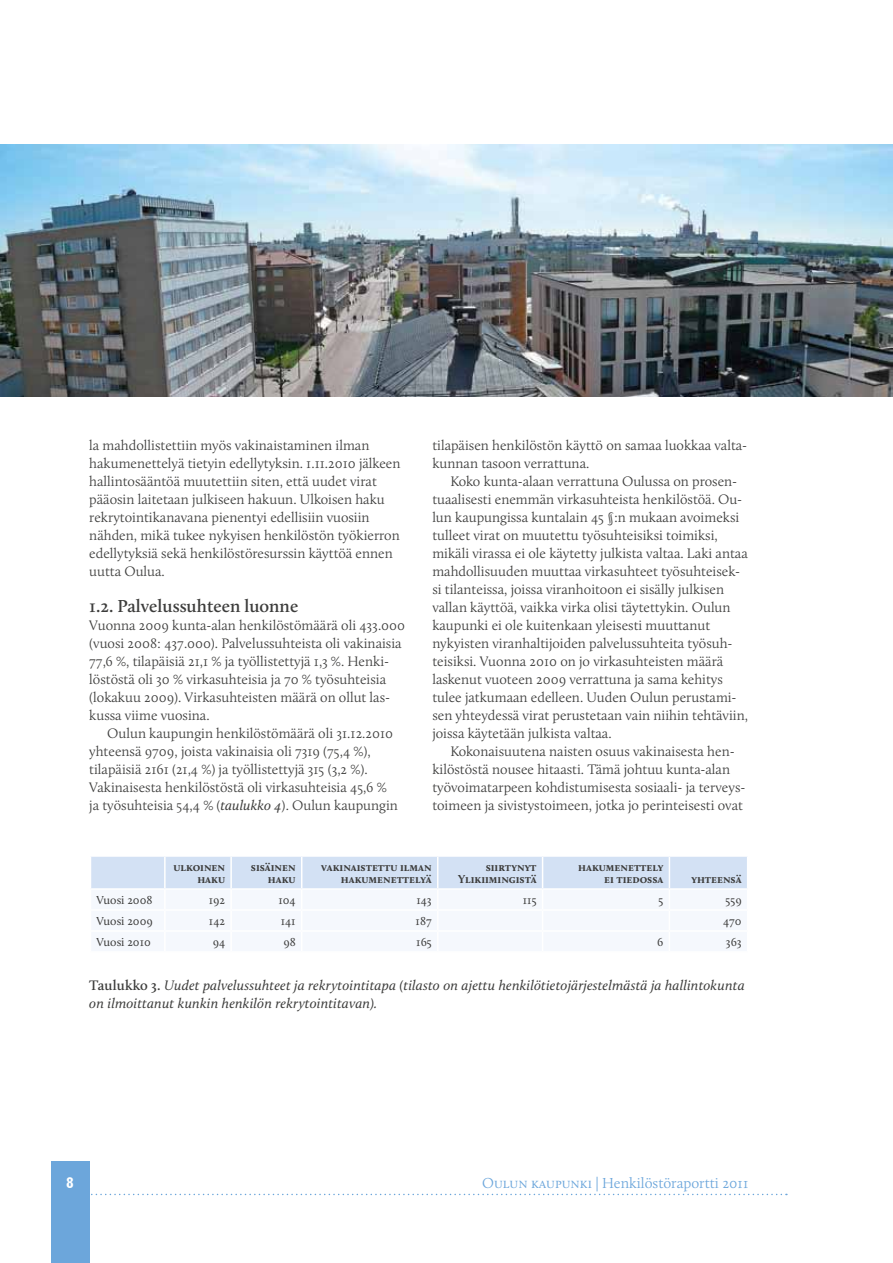
<style>
.page{position:relative;width:893px;height:1263px;background:#fff}
.page>*{position:absolute;margin:0;border:0;box-sizing:border-box;transform-origin:0 0}
.t1{font:600 18px "Calluna";color:#3c3c3b}
.t2{font:300 15px "Calluna";color:#6ca6db}
.t3{font:15px "Gothic 720 BT Bold B";color:#fff}
.t4{font:300 14.25px/18px "Calluna";color:#3c3c3b}
.t5{font:italic 14.25px/18px "Calluna";letter-spacing:.01em;color:#3c3c3b}
.t6{font:700 12px/12px "Calluna";color:#3c3c3b;text-align:right}
.t7{font:12px "Calluna";color:#3c3c3b}
.s1{font-weight:400;font-style:italic}
.s2{font-weight:600;font-style:normal}
</style>
<div class="page">
<div style="left:51px;top:1161px;width:38px;height:102px;background:#6ca6db"></div>
<svg style="left:89px;top:1194px;width:698px;height:1px"></svg>
<svg style="left:91px;top:856px;width:656px;height:33px;background:#d5e2f4"></svg>
<img style="left:0;top:145px;width:893px;height:251px">
<p class="t4" style="left:89px;top:436px;width:313px">la mahdollistettiin myös vakinaistaminen ilman hakumenettelyä tietyin edellytyksin. 1.11.2010 jälkeen hallintosääntöä muutettiin siten, että uudet virat pääosin laitetaan julkiseen hakuun. Ulkoisen haku rekrytointikanavana pienentyi edellisiin vuosiin nähden, mikä tukee nykyisen henkilöstön työkierron edellytyksiä sekä henkilöstöresurssin käyttöä ennen uutta Oulua.</p>
<p class="t4" style="left:432px;top:436px;width:316px">tilapäisen henkilöstön käyttö on samaa luokkaa valta&shy;kunnan tasoon verrattuna.</p>
<p class="t4" style="left:432px;top:472px;width:317px;text-indent:18px">Koko kunta-alaan verrattuna Oulussa on prosen&shy;tuaalisesti enemmän virkasuhteista henkilöstöä. Ou&shy;lun kaupungissa kuntalain 45 §:n mukaan avoimeksi tulleet virat on muutettu työsuhteisiksi toimiksi, mikäli virassa ei ole käytetty julkista valtaa. Laki antaa mahdollisuuden muuttaa virkasuhteet työsuhteisek&shy;si tilanteissa, joissa viranhoitoon ei sisälly julkisen vallan käyttöä, vaikka virka olisi täytettykin. Oulun kaupunki ei ole kuitenkaan yleisesti muuttanut nykyisten viranhaltijoiden palvelussuhteita työsuh&shy;teisiksi. Vuonna 2010 on jo virkasuhteisten määrä laskenut vuoteen 2009 verrattuna ja sama kehitys tulee jatkumaan edelleen. Uuden Oulun perustami&shy;sen yhteydessä virat perustetaan vain niihin tehtäviin, joissa käytetään julkista valtaa.</p>
<p class="t4" style="left:432px;top:742px;width:315px;text-indent:18px">Kokonaisuutena naisten osuus vakinaisesta hen&shy;kilöstöstä nousee hitaasti. Tämä johtuu kunta-alan työvoimatarpeen kohdistumisesta sosiaali- ja terveys&shy;toimeen ja sivistystoimeen, jotka jo perinteisesti ovat</p>
<p class="t1" style="left:89px;top:595px;width:211px">1.2. Palvelussuhteen luonne</p>
<p class="t4" style="left:89px;top:616px;width:317px">Vuonna 2009 kunta-alan henkilöstömäärä oli 433.000 (vuosi 2008: 437.000). Palvelussuhteista oli vakinaisia 77,6 %, tilapäisiä 21,1 % ja työllistettyjä 1,3 %. Henki&shy;löstöstä oli 30 % virkasuhteisia ja 70 % työsuhteisia (lokakuu 2009). Virkasuhteisten määrä on ollut las&shy;kussa viime vuosina.</p>
<p class="t4" style="left:89px;top:724px;width:310px;text-indent:18px">Oulun kaupungin henkilöstömäärä oli 31.12.2010 yhteensä 9709, joista vakinaisia oli 7319 (75,4 %), tilapäisiä 2161 (21,4 %) ja työllistettyjä 315 (3,2 %).<br>Vakinaisesta henkilöstöstä oli virkasuhteisia 45,6 % ja työsuhteisia 54,4 % (<span class="s1">taulukko 4</span>). Oulun kaupungin</p>
<p class="t6" style="left:173px;top:861px;width:53px">ulkoinen haku</p>
<p class="t6" style="left:251px;top:861px;width:46px">sisäinen haku</p>
<p class="t6" style="left:321px;top:861px;width:112px">vakinaistettu ilman hakumenettelyä</p>
<p class="t6" style="left:458px;top:861px;width:80px">siirtynyt<br>Ylikiimingistä</p>
<p class="t6" style="left:578px;top:861px;width:87px">hakumenettely ei tiedossa</p>
<p class="t6" style="left:691px;top:873px;width:52px">yhteensä</p>
<p class="t7" style="left:96px;top:893px;width:58px">Vuosi 2008</p>
<p class="t7" style="left:209px;top:893px;width:18px">192</p>
<p class="t7" style="left:278px;top:893px;width:19px">104</p>
<p class="t7" style="left:416px;top:893px;width:17px">143</p>
<p class="t7" style="left:523px;top:893px;width:15px">115</p>
<p class="t7" style="left:658px;top:893px;width:6px">5</p>
<p class="t7" style="left:725px;top:893px;width:18px">559</p>
<p class="t7" style="left:96px;top:914px;width:58px">Vuosi 2009</p>
<p class="t7" style="left:209px;top:914px;width:18px">142</p>
<p class="t7" style="left:281px;top:914px;width:16px">141</p>
<p class="t7" style="left:416px;top:914px;width:18px">187</p>
<p class="t7" style="left:723px;top:914px;width:20px">470</p>
<p class="t7" style="left:96px;top:935px;width:56px">Vuosi 2010</p>
<p class="t7" style="left:213px;top:935px;width:14px">94</p>
<p class="t7" style="left:283px;top:935px;width:14px">98</p>
<p class="t7" style="left:416px;top:935px;width:17px">165</p>
<p class="t7" style="left:657px;top:935px;width:8px">6</p>
<p class="t7" style="left:726px;top:935px;width:17px">363</p>
<p class="t5" style="left:89px;top:976px;width:657px"><span class="s2">Taulukko 3.</span> Uudet palvelussuhteet ja rekrytointitapa (tilasto on ajettu henkilötietojärjestelmästä ja hallintokunta on ilmoittanut kunkin henkilön rekrytointitavan).</p>
<p class="t3" style="left:66px;top:1173px;width:9px">8</p>
<p class="t2" style="left:482px;top:1174px;width:268px">Oulun kaupunki | Henkilöstöraportti 2011</p>
</div>
